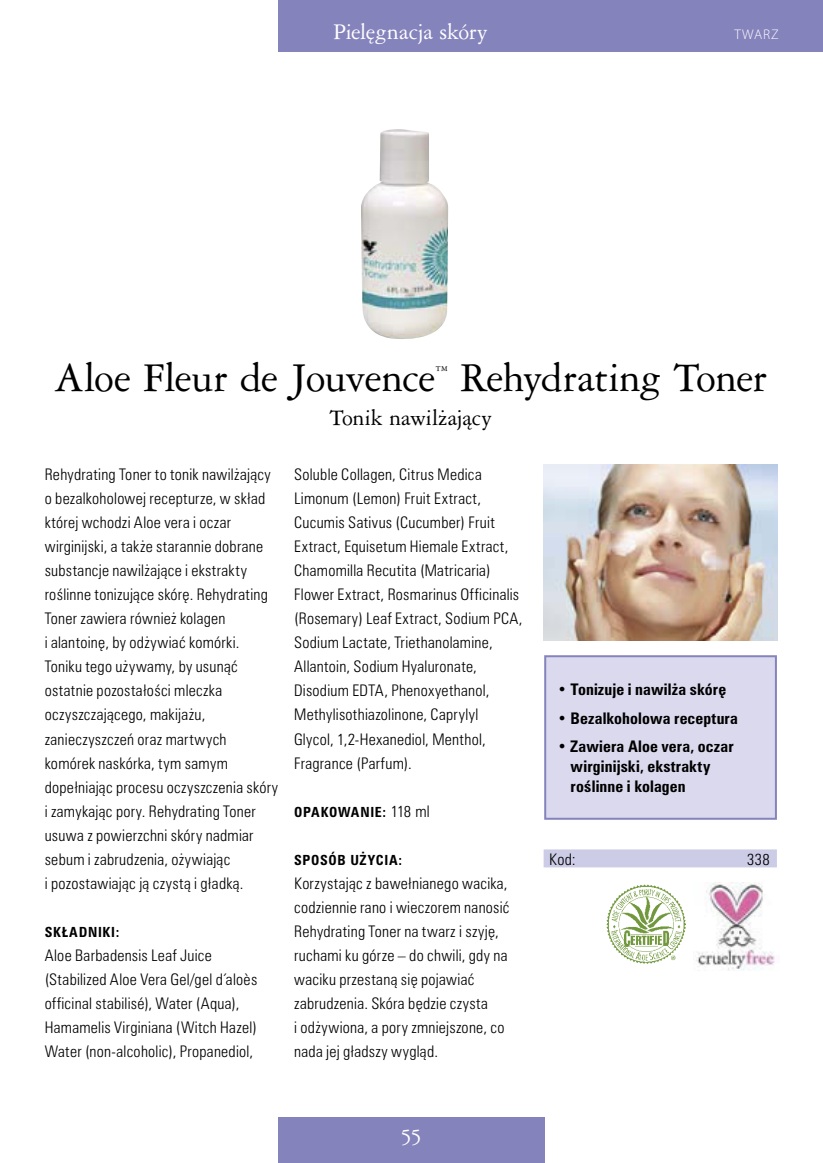
<style>
.page{position:relative;width:823px;height:1163px;background:#fff}
.page>*{position:absolute;margin:0;border:0;box-sizing:border-box;transform-origin:0 0}
.t1{font:44px "American Garamond PL";letter-spacing:-.02em;color:#000}
.t2{font:24px "American Garamond PL";letter-spacing:-.015em;color:#fff}
.t3{font:24px "American Garamond PL";letter-spacing:-.005em;color:#000}
.t4{font:300 condensed 16px/24px "Zurich PL";letter-spacing:.015em;color:#000}
.t5{font:700 condensed 16px/20px "Zurich PL";letter-spacing:.01em;color:#000}
.t6{font:700 condensed 14px "Zurich PL";letter-spacing:.05em;color:#000}
.t7{font:300 14px "Myriad Pro";letter-spacing:.065em;color:#fff}
.t8{font:8px "American Garamond PL";color:#000}
.s1{font-weight:300;font-size:16px}
</style>
<div class="page">
<div style="left:278px;top:1117px;width:266px;height:45px;background:#8583bc"></div>
<div style="left:278px;top:0;width:544px;height:51px;background:#8583bc"></div>
<img style="left:361px;top:129px;width:87px;height:210px">
<div style="left:543px;top:849px;width:233px;height:18px;background:#cdcce6"></div>
<img style="left:543px;top:464px;width:234px;height:176px">
<div style="left:545px;top:656px;width:230px;height:162px;background:#dad9ed"></div>
<div style="left:544px;top:655px;width:232px;height:164px;border:2px solid #8583bc"></div>
<img style="left:606px;top:884px;width:79px;height:79px">
<img style="left:696px;top:882px;width:79px;height:87px">
<h2 class="t2" style="left:333px;top:18px;width:156px">Piel´gnacja skóry</h2>
<p class="t7" style="left:734px;top:26px;width:46px">TWARZ</p>
<h1 class="t1" style="left:54px;top:351px;width:382px">Aloe Fleur de Jouvence</h1>
<p class="t8" style="left:435px;top:364px;width:13px">TM</p>
<h1 class="t1" style="left:459px;top:351px;width:309px">Rehydrating Toner</h1>
<h2 class="t3" style="left:329px;top:403px;width:164px">Tonik nawil˝ajàcy</h2>
<p class="t4" style="left:45px;top:462px;width:235px">Rehydrating Toner to tonik nawil˝ajàcy o bezalkoholowej recepturze, w skład której wchodzi Aloe vera i oczar wirginijski, a tak˝e starannie dobrane substancje nawil˝ajàce i ekstrakty roÊlinne tonizujàce skór´. Rehydrating Toner zawiera równie˝ kolagen<br>i alantoin´, by od˝ywiaç komórki.<br>Toniku tego u˝ywamy, by usunàç ostatnie pozostałoÊci mleczka oczyszczajàcego, makija˝u, zanieczyszczeƒ oraz martwych komórek naskórka, tym samym dopełniajàc procesu oczyszczenia skóry i zamykajàc pory. Rehydrating Toner usuwa z powierzchni skóry nadmiar sebum i zabrudzenia, o˝ywiajàc<br>i pozostawiajàc jà czystà i gładkà.</p>
<p class="t6" style="left:45px;top:923px;width:76px">SK¸ADNIKI:</p>
<p class="t4" style="left:45px;top:942px;width:214px">Aloe Barbadensis Leaf Juice (Stabilized Aloe Vera Gel/gel d∂alo¯s officinal stabilisé), Water (Aqua), Hamamelis Virginiana (Witch Hazel)<br>Water (non-alcoholic), Propanediol,</p>
<p class="t4" style="left:294px;top:462px;width:230px">Soluble Collagen, Citrus Medica Limonum (Lemon) Fruit Extract, Cucumis Sativus (Cucumber) Fruit Extract, Equisetum Hiemale Extract, Chamomilla Recutita (Matricaria)<br>Flower Extract, Rosmarinus Officinalis (Rosemary) Leaf Extract, Sodium PCA, Sodium Lactate, Triethanolamine, Allantoin, Sodium Hyaluronate, Disodium EDTA, Phenoxyethanol, Methylisothiazolinone, Caprylyl<br>Glycol, 1,2-Hexanediol, Menthol, Fragrance (Parfum).</p>
<p class="t6" style="left:294px;top:803px;width:137px">OPAKOWANIE: <span class="s1">118 ml</span></p>
<p class="t6" style="left:294px;top:851px;width:109px">SPOSÓB U˚YCIA:</p>
<p class="t4" style="left:294px;top:870px;width:217px">Korzystajàc z bawełnianego wacika, codziennie rano i wieczorem nanosiç Rehydrating Toner na twarz i szyj´, ruchami ku górze – do chwili, gdy na waciku przestanà si´ pojawiaç zabrudzenia. Skóra b´dzie czysta<br>i od˝ywiona, a pory zmniejszone, co nada jej gładszy wyglàd.</p>
<h2 class="t2" style="left:400px;top:1121px;width:23px">55</h2>
<p class="t5" style="left:557px;top:679px;width:170px">• Tonizuje i nawil˝a skór´</p>
<p class="t5" style="left:557px;top:707px;width:182px">• Bezalkoholowa receptura</p>
<p class="t5" style="left:570px;top:736px;width:164px;text-indent:-13px">• Zawiera Aloe vera, oczar wirginijski, ekstrakty roÊlinne i kolagen</p>
<p class="t4" style="left:549px;top:846px;width:28px">Kod:</p>
<p class="t4" style="left:746px;top:846px;width:24px">338</p>
</div>
